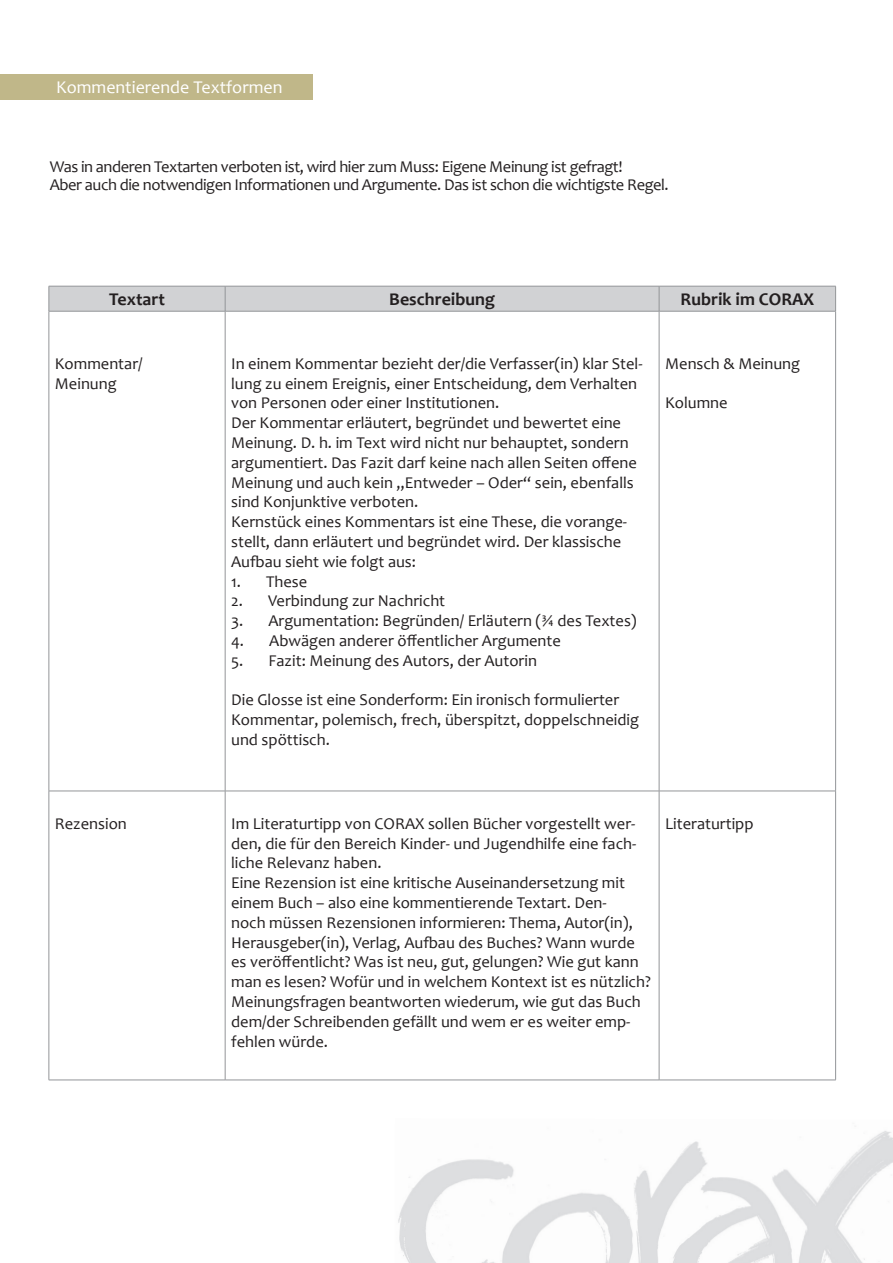
<style>
.page{position:relative;width:893px;height:1263px;background:#fff}
.page>*{position:absolute;margin:0;border:0;box-sizing:border-box;transform-origin:0 0}
.t1{font:700 18px "Candara";color:#231f20}
.t2{font:18px "Candara";color:#fff}
.t3{font:16.5px/19.8px "Candara";color:#231f20}
.t4{font:16.5px/18px "Candara";letter-spacing:-.025em;color:#231f20}
</style>
<div class="page">
<img style="left:398px;top:1131px;width:495px;height:132px">
<hr style="left:49px;top:311px;width:1px;height:480px;background:#939598">
<hr style="left:835px;top:311px;width:1px;height:480px;background:#939598">
<hr style="left:49px;top:791px;width:1px;height:289px;background:#939598">
<hr style="left:835px;top:791px;width:1px;height:289px;background:#939598">
<hr style="left:49px;top:1080px;width:176px;height:1px;background:#939598">
<hr style="left:225px;top:1080px;width:434px;height:1px;background:#939598">
<hr style="left:659px;top:1080px;width:177px;height:1px;background:#939598">
<svg style="left:49px;top:286px;width:787px;height:25px;background:#cecfd1"></svg>
<hr style="left:49px;top:311px;width:176px;height:1px;background:#939598">
<hr style="left:225px;top:311px;width:434px;height:1px;background:#939598">
<hr style="left:225px;top:311px;width:1px;height:480px;background:#939598">
<hr style="left:659px;top:311px;width:177px;height:1px;background:#939598">
<hr style="left:659px;top:311px;width:1px;height:480px;background:#939598">
<hr style="left:49px;top:791px;width:176px;height:1px;background:#939598">
<hr style="left:225px;top:791px;width:434px;height:1px;background:#939598">
<hr style="left:225px;top:791px;width:1px;height:289px;background:#939598">
<hr style="left:659px;top:791px;width:177px;height:1px;background:#939598">
<hr style="left:659px;top:791px;width:1px;height:289px;background:#939598">
<div style="left:0;top:74px;width:312px;height:26px;background:#c0b789"></div>
<p class="t2" style="left:56px;top:76px;width:228px">Kommentierende Textformen</p>
<p class="t4" style="left:50px;top:158px;width:620px">Was in anderen Textarten verboten ist, wird hier zum Muss: Eigene Meinung ist gefragt!<br>Aber auch die notwendigen Informationen und Argumente. Das ist schon die wichtigste Regel.</p>
<p class="t1" style="left:109px;top:288px;width:57px">Textart</p>
<p class="t1" style="left:389px;top:288px;width:107px">Beschreibung</p>
<p class="t1" style="left:681px;top:288px;width:135px">Rubrik im CORAX</p>
<p class="t3" style="left:55px;top:353px;width:89px">Kommentar/<br>Meinung</p>
<p class="t3" style="left:231px;top:353px;width:413px">In einem Kommentar bezieht der/die Verfasser(in) klar Stel&shy;lung zu einem Ereignis, einer Entscheidung, dem Verhalten von Personen oder einer Institutionen.<br>Der Kommentar erläutert, begründet und bewertet eine Meinung. D. h. im Text wird nicht nur behauptet, sondern argumentiert. Das Fazit darf keine nach allen Seiten offene Meinung und auch kein „Entweder – Oder“ sein, ebenfalls sind Konjunktive verboten.<br>Kernstück eines Kommentars ist eine These, die vorange&shy;stellt, dann erläutert und begründet wird. Der klassische Aufbau sieht wie folgt aus:</p>
<p class="t3" style="left:231px;top:571px;width:78px">1. These</p>
<p class="t3" style="left:231px;top:591px;width:216px">2. Verbindung zur Nachricht</p>
<p class="t3" style="left:231px;top:611px;width:407px">3. Argumentation: Begründen/ Erläutern (¾ des Textes)</p>
<p class="t3" style="left:231px;top:631px;width:331px">4. Abwägen anderer öffentlicher Argumente</p>
<p class="t3" style="left:231px;top:650px;width:307px">5. Fazit: Meinung des Autors, der Autorin</p>
<p class="t3" style="left:231px;top:690px;width:409px">Die Glosse ist eine Sonderform: Ein ironisch formulierter<br>Kommentar, polemisch, frech, überspitzt, doppelschneidig und spöttisch.</p>
<p class="t3" style="left:665px;top:353px;width:137px">Mensch &amp; Meinung</p>
<p class="t3" style="left:665px;top:393px;width:64px">Kolumne</p>
<p class="t3" style="left:55px;top:813px;width:74px">Rezension</p>
<p class="t3" style="left:231px;top:813px;width:421px">Im Literaturtipp von CORAX sollen Bücher vorgestellt wer&shy;den, die für den Bereich Kinder- und Jugendhilfe eine fach&shy;liche Relevanz haben.<br>Eine Rezension ist eine kritische Auseinandersetzung mit einem Buch – also eine kommentierende Textart. Den-<br>noch müssen Rezensionen informieren: Thema, Autor(in), Herausgeber(in), Verlag, Aufbau des Buches? Wann wurde es veröffentlicht? Was ist neu, gut, gelungen? Wie gut kann man es lesen? Wofür und in welchem Kontext ist es nützlich?<br>Meinungsfragen beantworten wiederum, wie gut das Buch dem/der Schreibenden gefällt und wem er es weiter emp&shy;fehlen würde.</p>
<p class="t3" style="left:665px;top:813px;width:90px">Literaturtipp</p>
</div>
